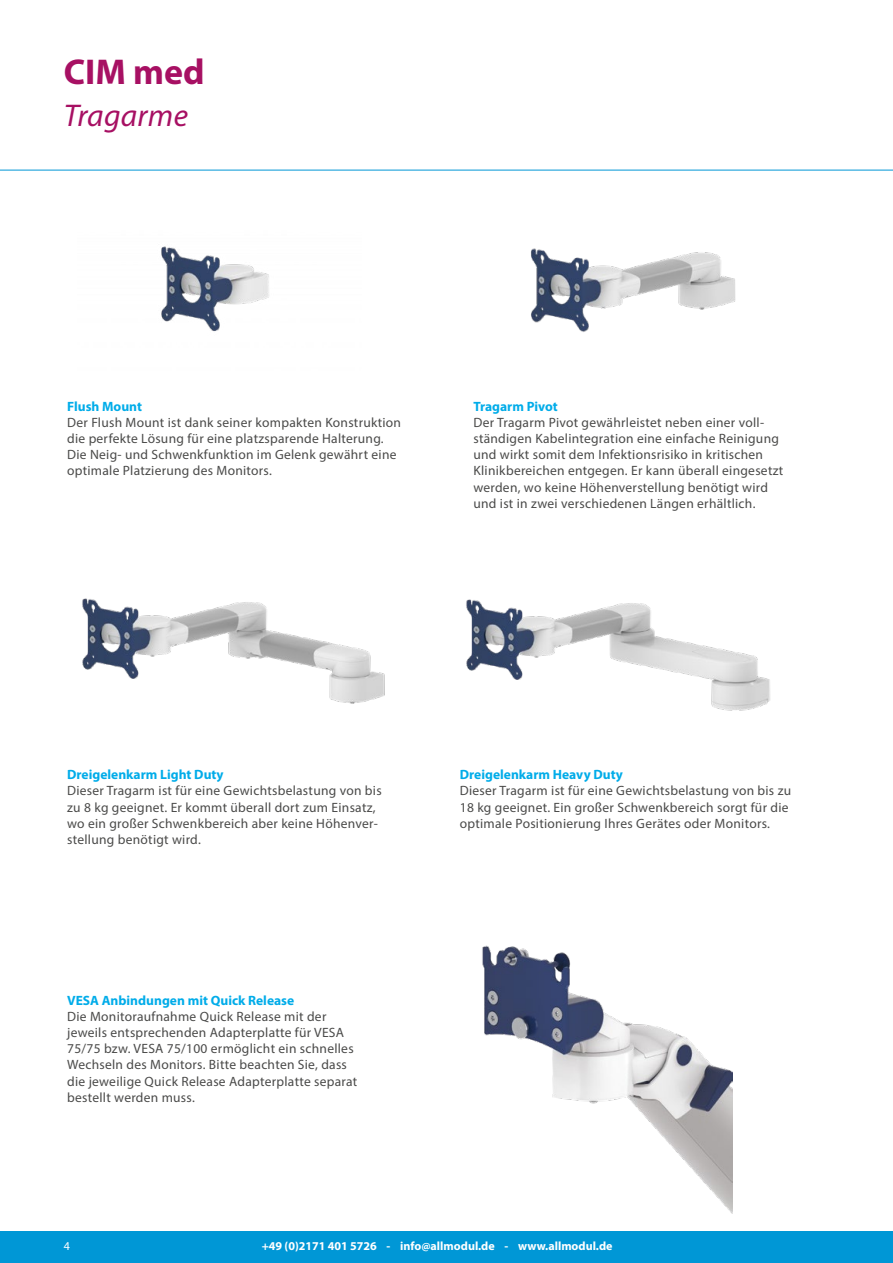
<style>
.page{position:relative;width:893px;height:1263px;background:#fff}
.page>*{position:absolute;margin:0;border:0;box-sizing:border-box;transform-origin:0 0}
.Topkop{font:700 36px "Myriad Pro";color:#a71063}
.SubTopkop_italic{font:italic 31.5px "Myriad Pro";letter-spacing:.01em;color:#a71063}
.Platte_tekst{font:13.5px/16.2px "Myriad Pro";letter-spacing:.02em;color:#4a4a49}
.Art_nr{font:700 13.5px "Myriad Pro";color:#00ace9}
.t1{font:700 12px "Myriad Pro";color:#fff}
.t2{font:12px "Myriad Pro";color:#fff}
</style>
<div class="page">
<img style="left:531px;top:248px;width:205px;height:84px">
<img style="left:161px;top:246px;width:108px;height:86px">
<img style="left:466px;top:599px;width:304px;height:112px">
<img style="left:82px;top:598px;width:303px;height:106px">
<img style="left:465px;top:945px;width:268px;height:287px">
<div style="left:0;top:1232px;width:893px;height:31px;background:#0097d6"></div>
<hr style="left:0;top:170px;width:893px;height:1px;background:#0097d6">
<p class="Topkop" style="left:64px;top:48px;width:142px">CIM med</p>
<p class="SubTopkop_italic" style="left:64px;top:96px;width:126px">Tragarme</p>
<p class="Art_nr" style="left:67px;top:397px;width:76px">Flush Mount</p>
<p class="Platte_tekst" style="left:67px;top:414px;width:335px">Der Flush Mount ist dank seiner kompakten Konstruktion die perfekte Lösung für eine platzsparende Halterung.<br>Die Neig- und Schwenkfunktion im Gelenk gewährt eine optimale Platzierung des Monitors.</p>
<p class="Art_nr" style="left:473px;top:397px;width:86px">Tragarm Pivot</p>
<p class="Platte_tekst" style="left:473px;top:414px;width:311px">Der Tragarm Pivot gewährleistet neben einer voll&shy;ständigen Kabelintegration eine einfache Reinigung und wirkt somit dem Infektionsrisiko in kritischen Klinikbereichen entgegen. Er kann überall eingesetzt werden, wo keine Höhenverstellung benötigt wird und ist in zwei verschiedenen Längen erhältlich.</p>
<p class="Art_nr" style="left:67px;top:766px;width:158px">Dreigelenkarm Light Duty</p>
<p class="Platte_tekst" style="left:67px;top:782px;width:316px">Dieser Tragarm ist für eine Gewichtsbelastung von bis zu 8 kg geeignet. Er kommt überall dort zum Einsatz, wo ein großer Schwenkbereich aber keine Höhenver&shy;stellung benötigt wird.</p>
<p class="Art_nr" style="left:67px;top:991px;width:229px">VESA Anbindungen mit Quick Release</p>
<p class="Platte_tekst" style="left:67px;top:1008px;width:292px">Die Monitoraufnahme Quick Release mit der jeweils entsprechenden Adapterplatte für VESA 75/75 bzw. VESA 75/100 ermöglicht ein schnelles Wechseln des Monitors. Bitte beachten Sie, dass die jeweilige Quick Release Adapterplatte separat bestellt werden muss.</p>
<p class="Art_nr" style="left:460px;top:766px;width:165px">Dreigelenkarm Heavy Duty</p>
<p class="Platte_tekst" style="left:460px;top:782px;width:333px">Dieser Tragarm ist für eine Gewichtsbelastung von bis zu<br>18 kg geeignet. Ein großer Schwenkbereich sorgt für die optimale Positionierung Ihres Gerätes oder Monitors.</p>
<p class="t2" style="left:64px;top:1239px;width:8px">4</p>
<p class="t1" style="left:262px;top:1238px;width:352px">+49 (0)2171 401 5726 - info@allmodul.de - www.allmodul.de</p>
</div>
